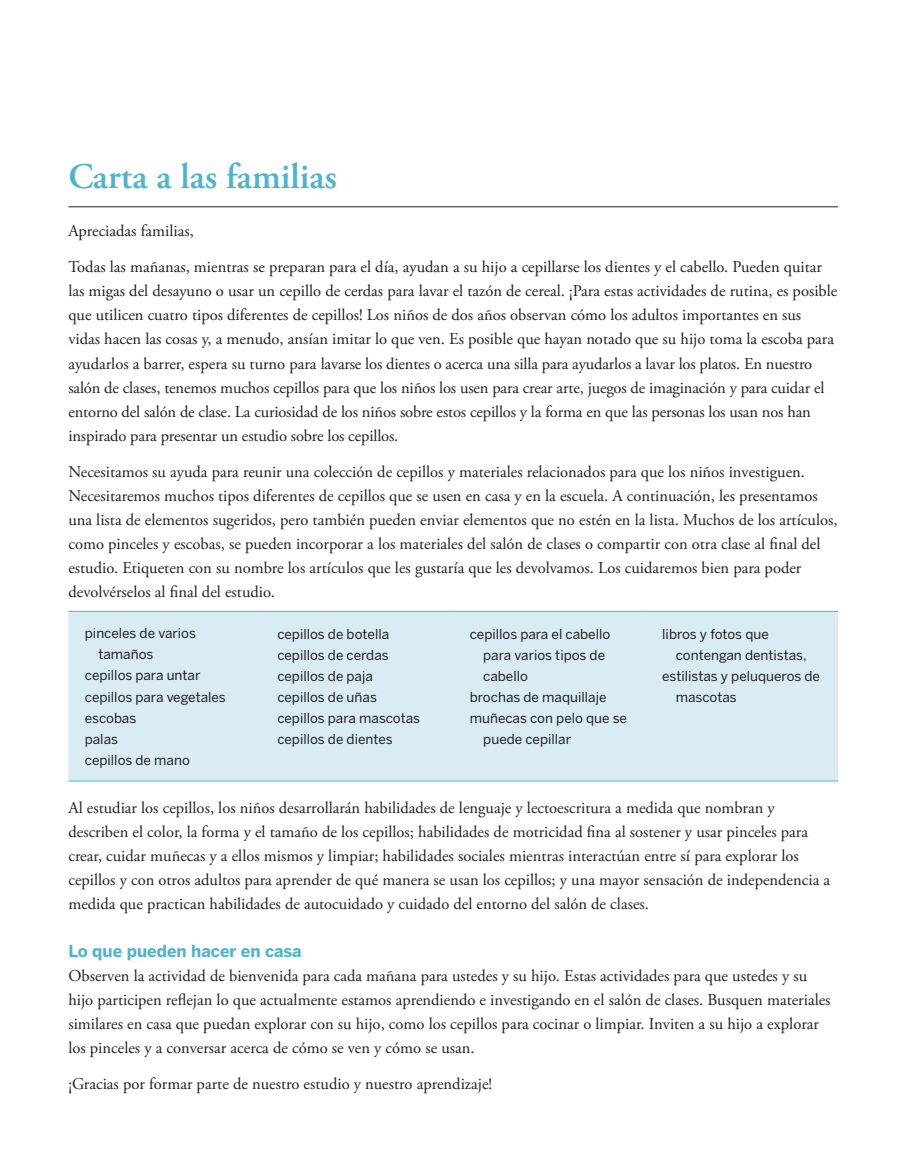
<style>
.page{position:relative;width:918px;height:1175px;background:#fff}
.page>*{position:absolute;margin:0;border:0;box-sizing:border-box;transform-origin:0 0}
.t1{font:600 36px "Adobe Garamond Pro";color:#4db3cf}
.t2{font:16.5px/24px "Adobe Garamond Pro";color:#231f20}
.t3{font:700 16.5px "Benton Sans";color:#4db3cf}
.t4{font:13.5px/21px "Benton Sans";color:#231f20}
</style>
<div class="page">
<hr style="left:68px;top:206px;width:770px;height:1px;background:#231f20">
<div style="left:68px;top:612px;width:770px;height:168px;background:#d9ecf3"></div>
<hr style="left:68px;top:611px;width:193px;height:1px;background:#4db3cf">
<hr style="left:261px;top:611px;width:192px;height:1px;background:#4db3cf">
<hr style="left:453px;top:611px;width:192px;height:1px;background:#4db3cf">
<hr style="left:645px;top:611px;width:193px;height:1px;background:#4db3cf">
<hr style="left:68px;top:780px;width:193px;height:1px;background:#4db3cf">
<hr style="left:261px;top:780px;width:192px;height:1px;background:#4db3cf">
<hr style="left:453px;top:780px;width:192px;height:1px;background:#4db3cf">
<hr style="left:645px;top:780px;width:193px;height:1px;background:#4db3cf">
<h1 class="t1" style="left:68px;top:156px;width:270px">Carta a las familias</h1>
<p class="t2" style="left:68px;top:214px;width:755px;line-height:36px">Apreciadas familias,<br>Todas las mañanas, mientras se preparan para el día, ayudan a su hijo a cepillarse los dientes y el cabello. Pueden quitar</p>
<p class="t2" style="left:68px;top:280px;width:770px">las migas del desayuno o usar un cepillo de cerdas para lavar el tazón de cereal. ¡Para estas actividades de rutina, es posible que utilicen cuatro tipos diferentes de cepillos! Los niños de dos años observan cómo los adultos importantes en sus<br>vidas hacen las cosas y, a menudo, ansían imitar lo que ven. Es posible que hayan notado que su hijo toma la escoba para ayudarlos a barrer, espera su turno para lavarse los dientes o acerca una silla para ayudarlos a lavar los platos. En nuestro salón de clases, tenemos muchos cepillos para que los niños los usen para crear arte, juegos de imaginación y para cuidar el entorno del salón de clase. La curiosidad de los niños sobre estos cepillos y la forma en que las personas los usan nos han inspirado para presentar un estudio sobre los cepillos.</p>
<p class="t2" style="left:68px;top:460px;width:770px">Necesitamos su ayuda para reunir una colección de cepillos y materiales relacionados para que los niños investiguen.<br>Necesitaremos muchos tipos diferentes de cepillos que se usen en casa y en la escuela. A continuación, les presentamos una lista de elementos sugeridos, pero también pueden enviar elementos que no estén en la lista. Muchos de los artículos, como pinceles y escobas, se pueden incorporar a los materiales del salón de clases o compartir con otra clase al final del estudio. Etiqueten con su nombre los artículos que les gustaría que les devolvamos. Los cuidaremos bien para poder devolvérselos al final del estudio.</p>
<p class="t4" style="left:85px;top:623px;width:113px">pinceles de varios</p>
<p class="t4" style="left:98px;top:644px;width:56px">tamaños</p>
<p class="t4" style="left:85px;top:665px;width:117px">cepillos para untar</p>
<p class="t4" style="left:85px;top:686px;width:142px">cepillos para vegetales</p>
<p class="t4" style="left:85px;top:707px;width:53px">escobas</p>
<p class="t4" style="left:85px;top:728px;width:35px">palas</p>
<p class="t4" style="left:85px;top:749px;width:106px">cepillos de mano</p>
<p class="t4" style="left:277px;top:623px;width:144px">cepillos de botella cepillos de cerdas cepillos de paja cepillos de uñas cepillos para mascotas cepillos de dientes</p>
<p class="t4" style="left:470px;top:623px;width:142px">cepillos para el cabello</p>
<p class="t4" style="left:662px;top:623px;width:108px">libros y fotos que</p>
<p class="t4" style="left:675px;top:644px;width:132px">contengan dentistas,</p>
<p class="t4" style="left:662px;top:665px;width:159px">estilistas y peluqueros de</p>
<p class="t4" style="left:675px;top:686px;width:63px">mascotas</p>
<p class="t4" style="left:483px;top:644px;width:123px">para varios tipos de</p>
<p class="t4" style="left:483px;top:665px;width:46px">cabello</p>
<p class="t4" style="left:470px;top:686px;width:138px">brochas de maquillaje</p>
<p class="t4" style="left:470px;top:707px;width:159px">muñecas con pelo que se</p>
<p class="t4" style="left:483px;top:728px;width:89px">puede cepillar</p>
<p class="t2" style="left:68px;top:796px;width:763px">Al estudiar los cepillos, los niños desarrollarán habilidades de lenguaje y lectoescritura a medida que nombran y describen el color, la forma y el tamaño de los cepillos; habilidades de motricidad fina al sostener y usar pinceles para crear, cuidar muñecas y a ellos mismos y limpiar; habilidades sociales mientras interactúan entre sí para explorar los cepillos y con otros adultos para aprender de qué manera se usan los cepillos; y una mayor sensación de independencia a medida que practican habilidades de autocuidado y cuidado del entorno del salón de clases.</p>
<p class="t3" style="left:68px;top:940px;width:235px">Lo que pueden hacer en casa</p>
<p class="t2" style="left:68px;top:964px;width:763px">Observen la actividad de bienvenida para cada mañana para ustedes y su hijo. Estas actividades para que ustedes y su hijo participen reflejan lo que actualmente estamos aprendiendo e investigando en el salón de clases. Busquen materiales similares en casa que puedan explorar con su hijo, como los cepillos para cocinar o limpiar. Inviten a su hijo a explorar los pinceles y a conversar acerca de cómo se ven y cómo se usan.</p>
<p class="t2" style="left:68px;top:1072px;width:425px">¡Gracias por formar parte de nuestro estudio y nuestro aprendizaje!</p>
</div>
